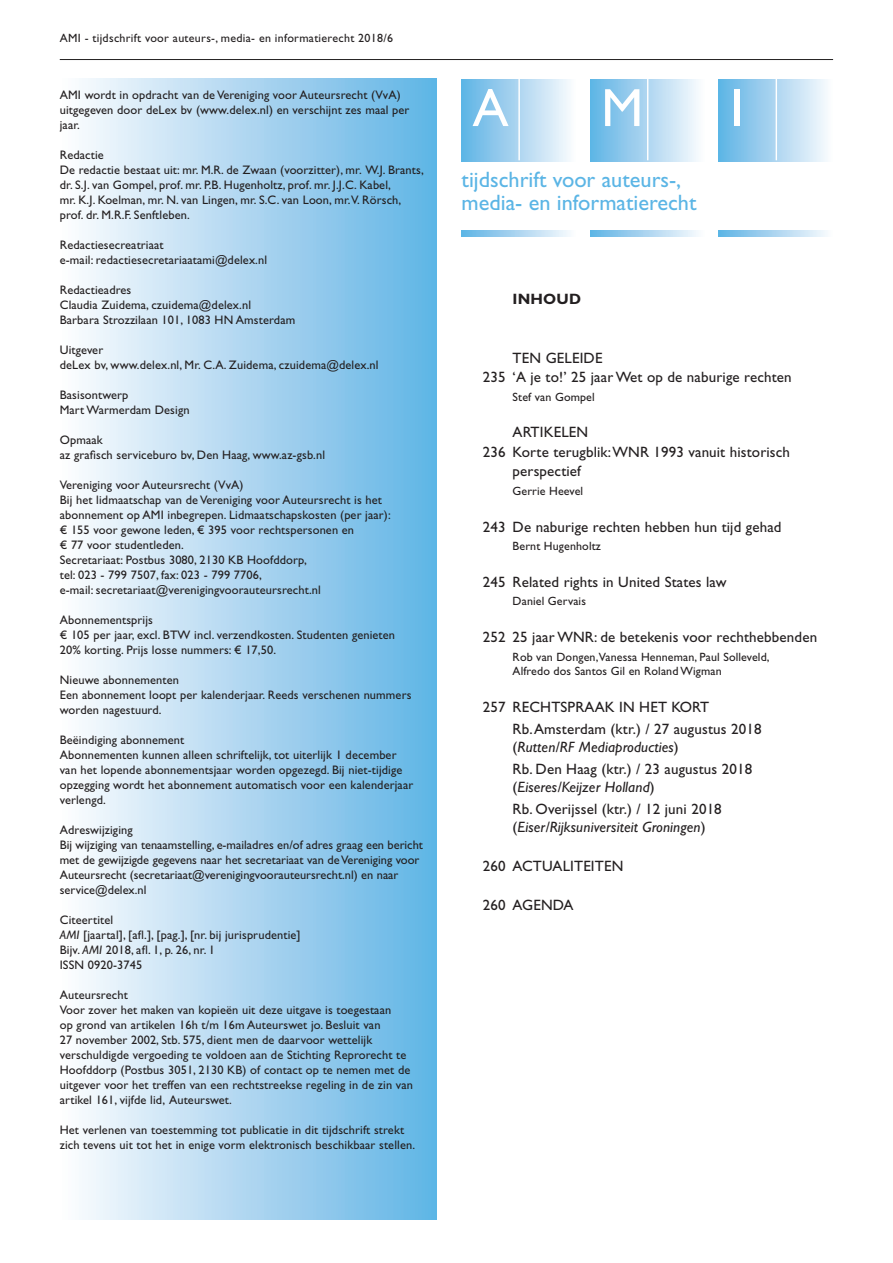
<style>
.page{position:relative;width:893px;height:1263px;background:#fff}
.page>*{position:absolute;margin:0;border:0;box-sizing:border-box;transform-origin:0 0}
.t1{font:54px "Gill Sans Std";color:#fff}
.t2{font:22.35px/23.7px "Gill Sans Std";color:#5bb5e5}
.Inhoud{font:15px/19.5px "Gill Sans Std";letter-spacing:.01em;color:#231f20}
.Inhoud_2de_regel{font:15px/18px "Gill Sans Std";letter-spacing:.01em;color:#231f20}
.Inhoud-2{font:700 15px "Gill Sans Std";letter-spacing:.01em;color:#231f20}
.colofon_tekst{font:12.3px/15px "Gill Sans Std";letter-spacing:.01em;color:#231f20}
.auteur_inhoud{font:12px/14.4px "Gill Sans Std";letter-spacing:.01em;color:#231f20}
.Inhoud-3{font:12px "Gill Sans Std";letter-spacing:.025em;color:#231f20}
.s1{font-style:italic}
</style>
<div class="page">
<div style="left:462px;top:79px;width:114px;height:82px;background:linear-gradient(to right,#60b3e4,#fbfbfe)"></div>
<div style="left:590px;top:79px;width:114px;height:82px;background:linear-gradient(to right,#5fb3e5,#fbfbfd)"></div>
<div style="left:719px;top:79px;width:114px;height:82px;background:linear-gradient(to right,#60b3e4,#fcfbfe)"></div>
<hr style="left:518px;top:79px;width:2px;height:81px;background:#fff">
<hr style="left:647px;top:79px;width:1px;height:81px;background:#fff">
<hr style="left:776px;top:79px;width:1px;height:81px;background:#fff">
<svg style="left:462px;top:231px;width:108px;height:6px"></svg>
<svg style="left:590px;top:231px;width:108px;height:6px"></svg>
<svg style="left:719px;top:231px;width:108px;height:6px"></svg>
<div style="left:60px;top:79px;width:376px;height:1140px;background:linear-gradient(to right,#fefcfe,#60b3e5)"></div>
<hr style="left:60px;top:59px;width:773px;height:1px;background:#231f20">
<p class="Inhoud-3" style="left:60px;top:31px;width:335px">AMI - tijdschrift voor auteurs-, media- en informatierecht 2018/6</p>
<p class="colofon_tekst" style="left:60px;top:87px;width:351px">AMI wordt in opdracht van de Vereniging voor Auteursrecht (VvA) uitgegeven door deLex bv (www.delex.nl) en verschijnt zes maal per jaar.</p>
<p class="colofon_tekst" style="left:60px;top:147px;width:46px">Redactie</p>
<p class="colofon_tekst" style="left:60px;top:162px;width:365px">De redactie bestaat uit: mr. M.R. de Zwaan (voorzitter), mr. W.J. Brants, dr. S.J. van Gompel, prof. mr. P.B. Hugenholtz, prof. mr. J.J.C. Kabel,<br>mr. K.J. Koelman, mr. N. van Lingen, mr. S.C. van Loon, mr.V. Rörsch, prof. dr. M.R.F. Senftleben.</p>
<p class="colofon_tekst" style="left:60px;top:237px;width:105px">Redactiesecreatriaat</p>
<p class="colofon_tekst" style="left:60px;top:252px;width:209px">e-mail: redactiesecretariaatami@delex.nl</p>
<p class="colofon_tekst" style="left:60px;top:282px;width:73px">Redactieadres</p>
<p class="colofon_tekst" style="left:60px;top:297px;width:193px">Claudia Zuidema, czuidema@delex.nl</p>
<p class="colofon_tekst" style="left:60px;top:312px;width:237px">Barbara Strozzilaan 101, 1083 HN Amsterdam</p>
<p class="colofon_tekst" style="left:60px;top:342px;width:45px">Uitgever</p>
<p class="colofon_tekst" style="left:60px;top:357px;width:320px">deLex bv, www.delex.nl, Mr. C.A. Zuidema, czuidema@delex.nl</p>
<p class="colofon_tekst" style="left:60px;top:387px;width:70px">Basisontwerp</p>
<p class="colofon_tekst" style="left:60px;top:402px;width:131px">Mart Warmerdam Design</p>
<p class="colofon_tekst" style="left:60px;top:432px;width:45px">Opmaak</p>
<p class="colofon_tekst" style="left:60px;top:447px;width:267px">az grafisch serviceburo bv, Den Haag, www.az-gsb.nl</p>
<p class="colofon_tekst" style="left:60px;top:477px;width:185px">Vereniging voor Auteursrecht (VvA)</p>
<p class="colofon_tekst" style="left:60px;top:492px;width:332px">Bij het lidmaatschap van de Vereniging voor Auteursrecht is het abonnement op AMI inbegrepen. Lidmaatschapskosten (per jaar): € 155 voor gewone leden, € 395 voor rechtspersonen en<br>€ 77 voor studentleden.<br>Secretariaat: Postbus 3080, 2130 KB Hoofddorp,<br>tel: 023 - 799 7507, fax: 023 - 799 7706,<br>e-mail: secretariaat@verenigingvoorauteursrecht.nl</p>
<p class="colofon_tekst" style="left:60px;top:612px;width:95px">Abonnementsprijs</p>
<p class="colofon_tekst" style="left:60px;top:627px;width:337px">€ 105 per jaar, excl. BTW incl. verzendkosten. Studenten genieten<br>20% korting. Prijs losse nummers: € 17,50.</p>
<p class="colofon_tekst" style="left:60px;top:672px;width:121px">Nieuwe abonnementen</p>
<p class="colofon_tekst" style="left:60px;top:687px;width:353px">Een abonnement loopt per kalenderjaar. Reeds verschenen nummers worden nagestuurd.</p>
<p class="colofon_tekst" style="left:60px;top:732px;width:126px">Beëindiging abonnement</p>
<p class="colofon_tekst" style="left:60px;top:747px;width:355px">Abonnementen kunnen alleen schriftelijk, tot uiterlijk 1 december van het lopende abonnementsjaar worden opgezegd. Bij niet-tijdige opzegging wordt het abonnement automatisch voor een kalenderjaar verlengd.</p>
<p class="colofon_tekst" style="left:60px;top:822px;width:75px">Adreswijziging</p>
<p class="colofon_tekst" style="left:60px;top:837px;width:365px">Bij wijziging van tenaamstelling, e-mailadres en/of adres graag een bericht met de gewijzigde gegevens naar het secretariaat van de Vereniging voor Auteursrecht (secretariaat@verenigingvoorauteursrecht.nl) en naar service@delex.nl</p>
<p class="colofon_tekst" style="left:60px;top:912px;width:55px">Citeertitel</p>
<p class="colofon_tekst" style="left:60px;top:927px;width:242px"><span class="s1">AMI</span> [jaartal], [afl.], [pag.], [nr. bij jurisprudentie]</p>
<p class="colofon_tekst" style="left:60px;top:942px;width:157px">Bijv. <span class="s1">AMI</span> 2018, afl. 1, p. 26, nr. 1</p>
<p class="colofon_tekst" style="left:60px;top:957px;width:84px">ISSN 0920-3745</p>
<p class="colofon_tekst" style="left:60px;top:987px;width:70px">Auteursrecht</p>
<p class="colofon_tekst" style="left:60px;top:1002px;width:355px">Voor zover het maken van kopieën uit deze uitgave is toegestaan<br>op grond van artikelen 16h t/m 16m Auteurswet jo. Besluit van<br>27 november 2002, Stb. 575, dient men de daarvoor wettelijk verschuldigde vergoeding te voldoen aan de Stichting Reprorecht te Hoofddorp (Postbus 3051, 2130 KB) of contact op te nemen met de uitgever voor het treffen van een rechtstreekse regeling in de zin van artikel 161, vijfde lid, Auteurswet.</p>
<p class="colofon_tekst" style="left:60px;top:1122px;width:357px">Het verlenen van toestemming tot publicatie in dit tijdschrift strekt zich tevens uit tot het in enige vorm elektronisch beschikbaar stellen.</p>
<p class="t1" style="left:473px;top:77px;width:38px">A</p>
<p class="t1" style="left:601px;top:77px;width:44px">M</p>
<p class="t1" style="left:730px;top:77px;width:15px">I</p>
<p class="t2" style="left:462px;top:167px;width:236px">tijdschrift voor auteurs-, media- en informatierecht</p>
<p class="Inhoud-2" style="left:513px;top:290px;width:70px">INHOUD</p>
<p class="Inhoud" style="left:513px;top:348px;width:91px">TEN GELEIDE</p>
<p class="Inhoud" style="left:483px;top:368px;width:310px">235 ‘A je to!’ 25 jaar Wet op de naburige rechten</p>
<p class="auteur_inhoud" style="left:513px;top:390px;width:84px">Stef van Gompel</p>
<p class="Inhoud" style="left:513px;top:423px;width:77px">ARTIKELEN</p>
<p class="Inhoud" style="left:513px;top:442px;width:279px;text-indent:-30px">236 Korte terugblik: WNR 1993 vanuit historisch perspectief</p>
<p class="auteur_inhoud" style="left:513px;top:484px;width:72px">Gerrie Heevel</p>
<p class="Inhoud" style="left:483px;top:517px;width:300px">243 De naburige rechten hebben hun tijd gehad</p>
<p class="auteur_inhoud" style="left:513px;top:539px;width:90px">Bernt Hugenholtz</p>
<p class="Inhoud" style="left:483px;top:572px;width:245px">245 Related rights in United States law</p>
<p class="auteur_inhoud" style="left:513px;top:594px;width:75px">Daniel Gervais</p>
<p class="Inhoud" style="left:483px;top:627px;width:336px">252 25 jaar WNR: de betekenis voor rechthebbenden</p>
<p class="auteur_inhoud" style="left:513px;top:649px;width:258px">Rob van Dongen,Vanessa Henneman, Paul Solleveld,<br>Alfredo dos Santos Gil en Roland Wigman</p>
<p class="Inhoud" style="left:483px;top:697px;width:228px">257 RECHTSPRAAK IN HET KORT</p>
<p class="Inhoud_2de_regel" style="left:513px;top:720px;width:250px">Rb. Amsterdam (ktr.) / 27 augustus 2018 (<span class="s1">Rutten/RF Mediaproducties</span>)</p>
<p class="Inhoud_2de_regel" style="left:513px;top:760px;width:241px">Rb. Den Haag (ktr.) / 23 augustus 2018 (<span class="s1">Eiseres/Keijzer Holland</span>)</p>
<p class="Inhoud_2de_regel" style="left:513px;top:800px;width:211px">Rb. Overijssel (ktr.) / 12 juni 2018 (<span class="s1">Eiser/Rijksuniversiteit Groningen</span>)</p>
<p class="Inhoud" style="left:483px;top:856px;width:142px">260 ACTUALITEITEN</p>
<p class="Inhoud" style="left:483px;top:895px;width:92px">260 AGENDA</p>
</div>
